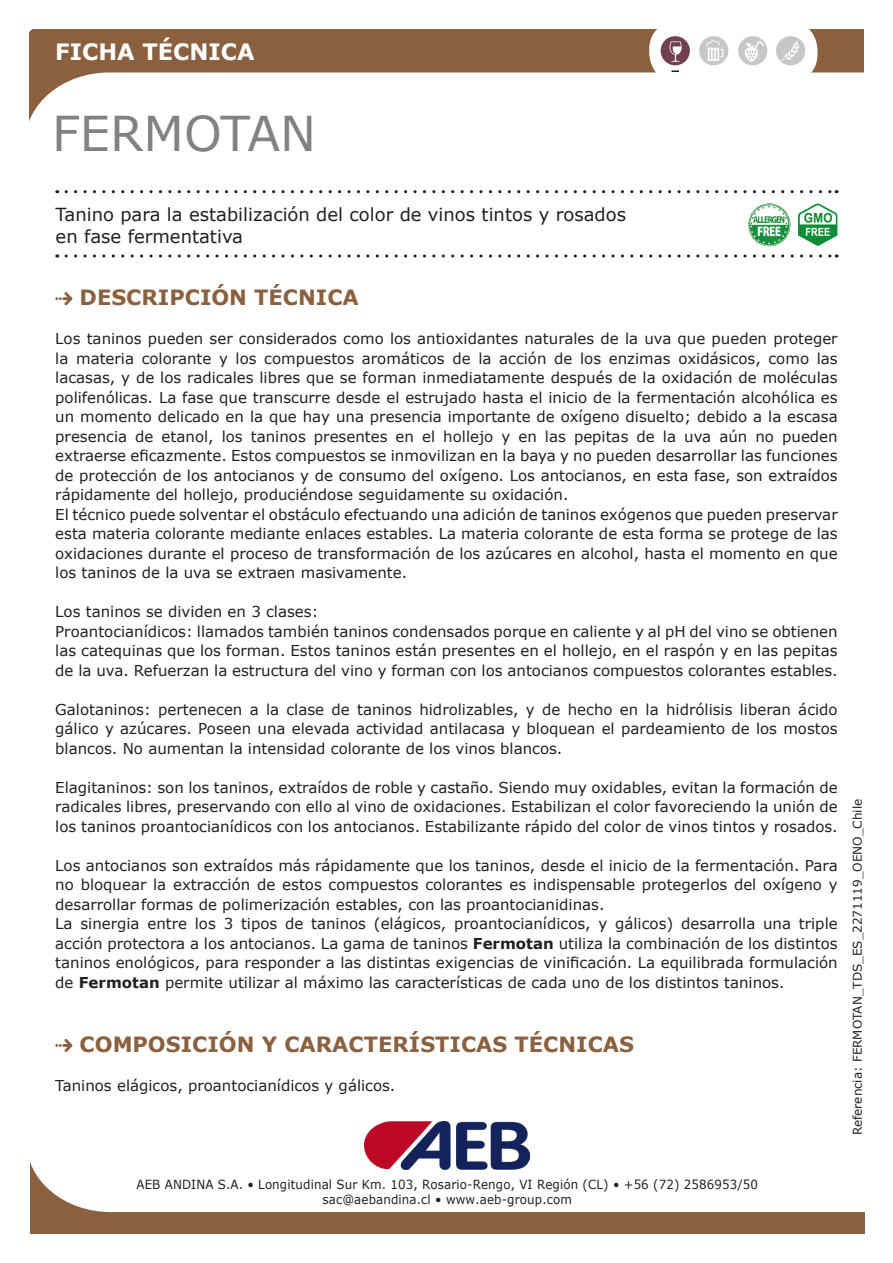
<style>
.page{position:relative;width:893px;height:1263px;background:#fff}
.page>*{position:absolute;margin:0;border:0;box-sizing:border-box;transform-origin:0 0}
.t1{font:48px "Verdana";color:#808285}
.t2{font:700 22.5px "Verdana";color:#fff}
.t3{font:700 21px "Verdana";color:#8b603e}
.t4{font:18px/21.6px "Verdana";color:#231f20}
.t5{font:15px/19.5px "Verdana";color:#231f20;text-align:justify}
.t6{font:12.6px/15.1px "Verdana";letter-spacing:.01em;color:#231f20;text-align:center;scale:.94 1}
.t7{font:12px "Verdana";color:#231f20}
.s1{font-weight:700}
</style>
<div class="page">
<svg style="left:30px;top:30px;width:833px;height:89px"></svg>
<svg style="left:66px;top:190px;width:771px;height:3px"></svg>
<svg style="left:66px;top:254px;width:771px;height:4px"></svg>
<svg style="left:649px;top:21px;width:167px;height:61px"></svg>
<div style="left:650px;top:22px;width:167px;height:60px;background:#fff;border-radius:28px"></div>
<svg style="left:671px;top:70px;width:8px;height:2px"></svg>
<div style="left:776px;top:36px;width:29px;height:29px;background:#c6c7c8;border-radius:50%"></div>
<svg style="left:780px;top:40px;width:20px;height:21px"></svg>
<div style="left:738px;top:36px;width:29px;height:29px;background:#c6c7c8;border-radius:50%"></div>
<div style="left:661px;top:36px;width:29px;height:29px;background:#724053;border-radius:50%"></div>
<div style="left:699px;top:36px;width:29px;height:29px;background:#c6c7c8;border-radius:50%"></div>
<svg style="left:706px;top:40px;width:17px;height:21px"></svg>
<svg style="left:670px;top:41px;width:12px;height:21px"></svg>
<svg style="left:745px;top:41px;width:19px;height:21px"></svg>
<img style="left:365px;top:1121px;width:164px;height:40px">
<svg style="left:30px;top:1161px;width:835px;height:72px"></svg>
<svg style="left:55px;top:292px;width:17px;height:13px"></svg>
<svg style="left:55px;top:1039px;width:17px;height:13px"></svg>
<img style="left:749px;top:204px;width:89px;height:43px">
<h2 class="t2" style="left:55px;top:36px;width:201px">FICHA TÉCNICA</h2>
<p class="t1" style="left:52px;top:101px;width:265px">FERMOTAN</p>
<p class="t4" style="left:56px;top:203px;width:572px">Tanino para la estabilización del color de vinos tintos y rosados en fase fermentativa</p>
<p class="t3" style="left:80px;top:283px;width:281px">DESCRIPCIÓN TÉCNICA</p>
<p class="t5" style="left:55px;top:329px;width:784px">Los taninos pueden ser considerados como los antioxidantes naturales de la uva que pueden proteger la materia colorante y los compuestos aromáticos de la acción de los enzimas oxidásicos, como las lacasas, y de los radicales libres que se forman inmediatamente después de la oxidación de moléculas polifenólicas. La fase que transcurre desde el estrujado hasta el inicio de la fermentación alcohólica es un momento delicado en la que hay una presencia importante de oxígeno disuelto; debido a la escasa presencia de etanol, los taninos presentes en el hollejo y en las pepitas de la uva aún no pueden extraerse eficazmente. Estos compuestos se inmovilizan en la baya y no pueden desarrollar las funciones de protección de los antocianos y de consumo del oxígeno. Los antocianos, en esta fase, son extraídos rápidamente del hollejo, produciéndose seguidamente su oxidación.</p>
<p class="t5" style="left:55px;top:504px;width:784px">El técnico puede solventar el obstáculo efectuando una adición de taninos exógenos que pueden preservar esta materia colorante mediante enlaces estables. La materia colorante de esta forma se protege de las oxidaciones durante el proceso de transformación de los azúcares en alcohol, hasta el momento en que los taninos de la uva se extraen masivamente.</p>
<p class="t5" style="left:55px;top:602px;width:265px">Los taninos se dividen en 3 clases:</p>
<p class="t5" style="left:55px;top:621px;width:784px">Proantocianídicos: llamados también taninos condensados porque en caliente y al pH del vino se obtienen las catequinas que los forman. Estos taninos están presentes en el hollejo, en el raspón y en las pepitas de la uva. Refuerzan la estructura del vino y forman con los antocianos compuestos colorantes estables.</p>
<p class="t5" style="left:55px;top:699px;width:784px">Galotaninos: pertenecen a la clase de taninos hidrolizables, y de hecho en la hidrólisis liberan ácido gálico y azúcares. Poseen una elevada actividad antilacasa y bloquean el pardeamiento de los mostos blancos. No aumentan la intensidad colorante de los vinos blancos.</p>
<p class="t5" style="left:55px;top:777px;width:784px">Elagitaninos: son los taninos, extraídos de roble y castaño. Siendo muy oxidables, evitan la formación de radicales libres, preservando con ello al vino de oxidaciones. Estabilizan el color favoreciendo la unión de los taninos proantocianídicos con los antocianos. Estabilizante rápido del color de vinos tintos y rosados.</p>
<p class="t5" style="left:55px;top:855px;width:784px">Los antocianos son extraídos más rápidamente que los taninos, desde el inicio de la fermentación. Para no bloquear la extracción de estos compuestos colorantes es indispensable protegerlos del oxígeno y desarrollar formas de polimerización estables, con las proantocianidinas.</p>
<p class="t5" style="left:55px;top:914px;width:784px">La sinergia entre los 3 tipos de taninos (elágicos, proantocianídicos, y gálicos) desarrolla una triple acción protectora a los antocianos. La gama de taninos <span class="s1">Fermotan</span> utiliza la combinación de los distintos taninos enológicos, para responder a las distintas exigencias de vinificación. La equilibrada formulación de <span class="s1">Fermotan</span> permite utilizar al máximo las características de cada uno de los distintos taninos.</p>
<p class="t3" style="left:80px;top:1029px;width:556px">COMPOSICIÓN Y CARACTERÍSTICAS TÉCNICAS</p>
<p class="t5" style="left:55px;top:1076px;width:342px">Taninos elágicos, proantocianídicos y gálicos.</p>
<p class="t7" style="left:849px;top:1135px;width:338px;rotate:-90deg">Referencia: FERMOTAN_TDS_ES_2271119_OENO_Chile</p>
<p class="t6" style="left:136px;top:1177px;width:663px">AEB ANDINA S.A. • Longitudinal Sur Km. 103, Rosario-Rengo, VI Región (CL) • +56 (72) 2586953/50 sac@aebandina.cl • www.aeb-group.com</p>
</div>
